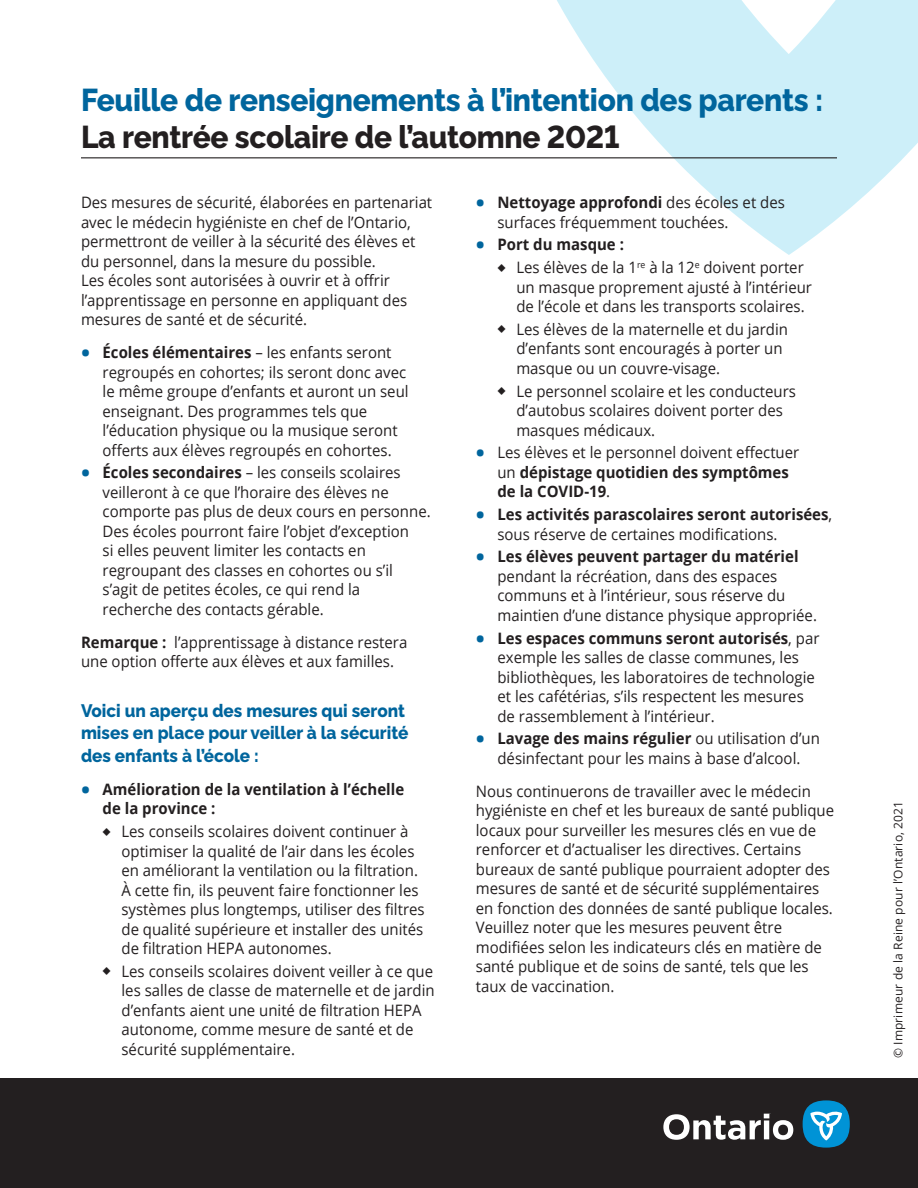
<style>
.page{position:relative;width:918px;height:1188px;background:#fff}
.page>*{position:absolute;margin:0;border:0;box-sizing:border-box;transform-origin:0 0}
.t1{font:800 31.5px/37.5px "Raleway";letter-spacing:-.01em;color:#00659d;scale:.95 1}
.t2{font:800 18px/22.5px "Raleway";color:#00659d;scale:.95 1}
.t3{font:15.75px/19.5px "Open Sans";color:#231f20;scale:.95 1}
.t4{font:700 15.75px/19.5px "Open Sans";color:#231f20;scale:.95 1}
.t5{font:12px "Open Sans";letter-spacing:.01em;color:#231f20}
.s1{color:#231f20}
.s2{font-weight:700;font-size:22.5px;color:#00659d}
.s3{font-weight:700}
.s4{font-size:22.5px;color:#00659d}
.s5{font-weight:400}
</style>
<div class="page">
<svg style="left:548px;top:0;width:370px;height:255px;fill:#cdeff9"></svg>
<div style="left:0;top:1078px;width:918px;height:110px;background:#231f20"></div>
<svg style="left:663px;top:1114px;width:130px;height:26px"></svg>
<div style="left:803px;top:1100px;width:47px;height:48px;background:#0093d6;border-radius:50%"></div>
<svg style="left:810px;top:1111px;width:32px;height:30px"></svg>
<hr style="left:81px;top:157px;width:756px;height:1px;background:#231f20">
<h1 class="t1" style="left:81px;top:78px;width:783px">Feuille de renseignements à l’intention des parents :<br><span class="s1">La rentrée scolaire de l’automne 2021</span></h1>
<p class="t3" style="left:81px;top:192px;width:371px">Des mesures de sécurité, élaborées en partenariat avec le médecin hygiéniste en chef de l’Ontario, permettront de veiller à la sécurité des élèves et du personnel, dans la mesure du possible.<br>Les écoles sont autorisées à ouvrir et à offrir l’apprentissage en personne en appliquant des mesures de santé et de sécurité.</p>
<p class="t3" style="left:103px;top:342px;width:324px;text-indent:-22px"><span class="s2">•</span> <span class="s3">Écoles élémentaires</span> – les enfants seront regroupés en cohortes; ils seront donc avec le même groupe d’enfants et auront un seul enseignant. Des programmes tels que l’éducation physique ou la musique seront offerts aux élèves regroupés en cohortes.</p>
<p class="t3" style="left:103px;top:462px;width:347px;text-indent:-22px"><span class="s2">•</span> <span class="s3">Écoles secondaires</span> – les conseils scolaires veilleront à ce que l’horaire des élèves ne comporte pas plus de deux cours en personne.<br>Des écoles pourront faire l’objet d’exception<br>si elles peuvent limiter les contacts en regroupant des classes en cohortes ou s’il s’agit de petites écoles, ce qui rend la recherche des contacts gérable.</p>
<p class="t3" style="left:81px;top:632px;width:345px"><span class="s3">Remarque :</span> l’apprentissage à distance restera une option offerte aux élèves et aux familles.</p>
<h2 class="t2" style="left:81px;top:698px;width:346px">Voici un aperçu des mesures qui seront mises en place pour veiller à la sécurité des enfants à l’école :</h2>
<p class="t4" style="left:103px;top:779px;width:319px;text-indent:-22px"><span class="s4">•</span> Amélioration de la ventilation à l’échelle de la province :</p>
<p class="t3" style="left:122px;top:821px;width:321px">Les conseils scolaires doivent continuer à optimiser la qualité de l’air dans les écoles en améliorant la ventilation ou la filtration.<br>À cette fin, ils peuvent faire fonctionner les systèmes plus longtemps, utiliser des filtres de qualité supérieure et installer des unités de filtration HEPA autonomes.</p>
<p class="t3" style="left:122px;top:961px;width:331px">Les conseils scolaires doivent veiller à ce que les salles de classe de maternelle et de jardin d’enfants aient une unité de filtration HEPA autonome, comme mesure de santé et de sécurité supplémentaire.</p>
<p class="t3" style="left:497px;top:192px;width:304px;text-indent:-22px"><span class="s2">•</span> <span class="s3">Nettoyage approfondi</span> des écoles et des surfaces fréquemment touchées.</p>
<p class="t4" style="left:476px;top:234px;width:157px"><span class="s4">•</span> Port du masque :</p>
<p class="t3" style="left:516px;top:257px;width:313px">Les élèves de la 1<sup>re</sup> à la 12<sup>e</sup> doivent porter un masque proprement ajusté à l’intérieur de l’école et dans les transports scolaires.</p>
<p class="t3" style="left:516px;top:319px;width:288px">Les élèves de la maternelle et du jardin d’enfants sont encouragés à porter un masque ou un couvre-visage.</p>
<p class="t3" style="left:516px;top:381px;width:296px">Le personnel scolaire et les conducteurs d’autobus scolaires doivent porter des masques médicaux.</p>
<p class="t4" style="left:497px;top:442px;width:319px;text-indent:-22px"><span class="s4">•</span> <span class="s5">Les élèves et le personnel doivent effectuer un</span> dépistage quotidien des symptômes de la COVID-19<span class="s5">.</span></p>
<p class="t4" style="left:497px;top:504px;width:354px;text-indent:-22px"><span class="s4">•</span> Les activités parascolaires seront autorisées<span class="s5">, sous réserve de certaines modifications.</span></p>
<p class="t3" style="left:497px;top:546px;width:338px;text-indent:-22px"><span class="s2">•</span> <span class="s3">Les élèves peuvent partager du matériel </span>pendant la récréation, dans des espaces communs et à l’intérieur, sous réserve du maintien d’une distance physique appropriée.</p>
<p class="t3" style="left:497px;top:628px;width:340px;text-indent:-22px"><span class="s2">•</span> <span class="s3">Les espaces communs seront autorisés</span>, par exemple les salles de classe communes, les bibliothèques, les laboratoires de technologie et les cafétérias, s’ils respectent les mesures de rassemblement à l’intérieur.</p>
<p class="t3" style="left:476px;top:728px;width:364px;text-align:center"><span class="s2">•</span> <span class="s3">Lavage des mains régulier</span> ou utilisation d’un désinfectant pour les mains à base d’alcool.</p>
<p class="t3" style="left:476px;top:781px;width:379px">Nous continuerons de travailler avec le médecin hygiéniste en chef et les bureaux de santé publique locaux pour surveiller les mesures clés en vue de renforcer et d’actualiser les directives. Certains bureaux de santé publique pourraient adopter des mesures de santé et de sécurité supplémentaires en fonction des données de santé publique locales.<br>Veuillez noter que les mesures peuvent être modifiées selon les indicateurs clés en matière de santé publique et de soins de santé, tels que les taux de vaccination.</p>
<p class="t5" style="left:890px;top:1058px;width:259px;rotate:-90deg">© Imprimeur de la Reine pour l’Ontario, 2021</p>
</div>
